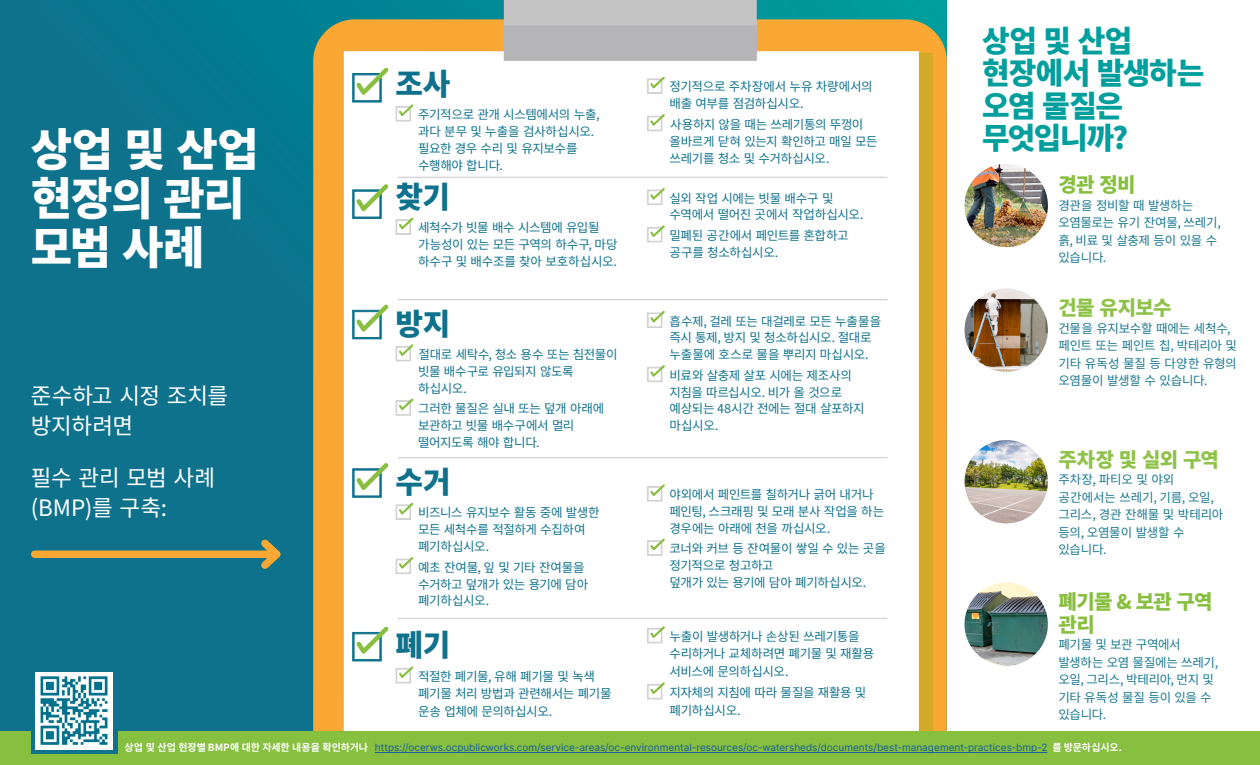
<style>
.page{position:relative;width:1260px;height:765px;background:#fff}
.page>*{position:absolute;margin:0;border:0;box-sizing:border-box;transform-origin:0 0}
.t1{font:800 45px/48.8px "Source Han Sans KR";letter-spacing:-.025em;color:#fff}
.Body_Copy{font:800 30px/32.5px "Source Han Sans KR";letter-spacing:-.035em;color:#009f9d}
.clipboard_name{font:800 30px "Source Han Sans KR";letter-spacing:-.01em;color:#0f728d}
.Body_Copy-2{font:22.5px/30px "Source Han Sans KR";letter-spacing:-.01em;color:#fff}
.Body_Copy-3{font:800 20px/22.5px "Source Han Sans KR";letter-spacing:-.03em;color:#89bf40}
.Body_Copy-4{font:800 20px "Source Han Sans KR";letter-spacing:-.03em;color:#8fc249}
.lato_checklist{font:12.5px/16.9px "Source Han Sans KR";letter-spacing:-.03em;color:#0f728d}
.roboto_clipboard_list{font:12.5px/16.9px "Source Han Sans KR";letter-spacing:-.03em;color:#0f728d}
.Body_Copy-5{font:12.5px/17.5px "Source Han Sans KR";letter-spacing:-.02em;color:#1a7891}
.t2{font:10px "Inter";color:#175d9e}
.s1{font-family:"Source Han Sans KR";font-weight:700;color:#fff}
</style>
<div class="page">
<div style="left:0;top:0;width:947px;height:765px;background:linear-gradient(to bottom,#09778f,#11708c)"></div>
<img style="left:963px;top:287px;width:86px;height:86px;border-radius:43px">
<div style="left:962px;top:285px;width:89px;height:90px;border:3px solid #fff;border-radius:50%"></div>
<img style="left:966px;top:165px;width:81px;height:81px">
<div style="left:962px;top:161px;width:89px;height:89px;border:3px solid #fff;border-radius:50%"></div>
<img style="left:963px;top:581px;width:86px;height:86px;border-radius:43px">
<div style="left:962px;top:580px;width:89px;height:89px;border:3px solid #fff;border-radius:50%"></div>
<img style="left:963px;top:439px;width:86px;height:86px;border-radius:43px">
<div style="left:962px;top:437px;width:89px;height:89px;border:3px solid #fff;border-radius:50%"></div>
<svg style="left:313px;top:19px;width:634px;height:713px;background:#f0a739"></svg>
<div style="left:358px;top:53px;width:575px;height:712px;background:#d4a829"></div>
<div style="left:344px;top:51px;width:575px;height:714px;background:#fff"></div>
<div style="left:504px;top:0;width:253px;height:61px;background:#c4c4c4"></div>
<div style="left:504px;top:25px;width:253px;height:36px;background:#b5b5b8"></div>
<svg style="left:647px;top:76px;width:18px;height:18px"></svg>
<svg style="left:647px;top:114px;width:18px;height:18px"></svg>
<svg style="left:395px;top:557px;width:19px;height:17px"></svg>
<svg style="left:647px;top:626px;width:18px;height:18px"></svg>
<svg style="left:647px;top:682px;width:18px;height:18px"></svg>
<svg style="left:647px;top:188px;width:18px;height:17px"></svg>
<svg style="left:647px;top:225px;width:18px;height:18px"></svg>
<svg style="left:395px;top:398px;width:19px;height:18px"></svg>
<svg style="left:647px;top:310px;width:18px;height:18px"></svg>
<svg style="left:647px;top:365px;width:18px;height:18px"></svg>
<svg style="left:647px;top:484px;width:18px;height:18px"></svg>
<svg style="left:647px;top:538px;width:18px;height:18px"></svg>
<div style="left:35px;top:551px;width:242px;height:7px;background:#faa833"></div>
<svg style="left:254px;top:533px;width:34px;height:43px"></svg>
<hr style="left:398px;top:177px;width:489px;height:1px;background:#d1d2d4">
<hr style="left:398px;top:299px;width:489px;height:1px;background:#d1d2d4">
<hr style="left:398px;top:457px;width:489px;height:1px;background:#d1d2d4">
<hr style="left:398px;top:618px;width:489px;height:1px;background:#d1d2d4">
<div style="left:0;top:732px;width:1260px;height:33px;background:#87bf3f"></div>
<hr style="left:375px;top:752px;width:672px;height:1px;background:#175d9e">
<svg style="left:352px;top:67px;width:62px;height:55px"></svg>
<svg style="left:352px;top:463px;width:62px;height:57px"></svg>
<svg style="left:352px;top:626px;width:62px;height:58px"></svg>
<svg style="left:352px;top:184px;width:62px;height:51px"></svg>
<svg style="left:352px;top:304px;width:62px;height:58px"></svg>
<div style="left:31px;top:667px;width:87px;height:87px;background:#0f728d"></div>
<div style="left:35px;top:672px;width:78px;height:78px;background:#fff"></div>
<img style="left:41px;top:677px;width:67px;height:67px">
<p class="t1" style="left:31px;top:126px;width:229px">상업 및 산업 현장의 관리 모범 사례</p>
<p class="Body_Copy-2" style="left:31px;top:381px;width:199px">준수하고 시정 조치를 방지하려면</p>
<p class="Body_Copy-2" style="left:31px;top:464px;width:186px">필수 관리 모범 사례 (BMP)를 구축:</p>
<p class="clipboard_name" style="left:396px;top:67px;width:56px">조사</p>
<p class="roboto_clipboard_list" style="left:418px;top:106px;width:183px">주기적으로 관개 시스템에서의 누출, 과다 분무 및 누출을 검사하십시오. 필요한 경우 수리 및 유지보수를 수행해야 합니다.</p>
<p class="clipboard_name" style="left:396px;top:180px;width:56px">찾기</p>
<p class="lato_checklist" style="left:418px;top:220px;width:201px">세척수가 빗물 배수 시스템에 유입될 가능성이 있는 모든 구역의 하수구, 마당 하수구 및 배수조를 찾아 보호하십시오.</p>
<p class="clipboard_name" style="left:396px;top:307px;width:57px">방지</p>
<p class="lato_checklist" style="left:418px;top:346px;width:201px">절대로 세탁수, 청소 용수 또는 침전물이 빗물 배수구로 유입되지 않도록 하십시오.</p>
<p class="lato_checklist" style="left:418px;top:400px;width:188px">그러한 물질은 실내 또는 덮개 아래에 보관하고 빗물 배수구에서 멀리 떨어지도록 해야 합니다.</p>
<p class="clipboard_name" style="left:396px;top:465px;width:57px">수거</p>
<p class="roboto_clipboard_list" style="left:418px;top:505px;width:183px">비즈니스 유지보수 활동 중에 발생한 모든 세척수를 적절하게 수집하여 폐기하십시오.</p>
<p class="roboto_clipboard_list" style="left:418px;top:559px;width:172px">예초 잔여물, 잎 및 기타 잔여물을 수거하고 덮개가 있는 용기에 담아 폐기하십시오.</p>
<p class="clipboard_name" style="left:396px;top:628px;width:56px">폐기</p>
<p class="lato_checklist" style="left:418px;top:668px;width:195px;line-height:17.5px">적절한 폐기물, 유해 폐기물 및 녹색 폐기물 처리 방법과 관련해서는 폐기물 운송 업체에 문의하십시오.</p>
<p class="roboto_clipboard_list" style="left:669px;top:79px;width:205px">정기적으로 주차장에서 누유 차량에서의 배출 여부를 점검하십시오.</p>
<p class="lato_checklist" style="left:669px;top:116px;width:210px;line-height:17.2px">사용하지 않을 때는 쓰레기통의 뚜껑이 올바르게 닫혀 있는지 확인하고 매일 모든 쓰레기를 청소 및 수거하십시오.</p>
<p class="lato_checklist" style="left:669px;top:190px;width:196px">실외 작업 시에는 빗물 배수구 및 수역에서 떨어진 곳에서 작업하십시오.</p>
<p class="lato_checklist" style="left:669px;top:227px;width:181px">밀폐된 공간에서 페인트를 혼합하고 공구를 청소하십시오.</p>
<p class="lato_checklist" style="left:669px;top:313px;width:213px">흡수제, 걸레 또는 대걸레로 모든 누출물을 즉시 통제, 방지 및 청소하십시오. 절대로 누출물에 호스로 물을 뿌리지 마십시오.</p>
<p class="roboto_clipboard_list" style="left:669px;top:367px;width:197px">비료와 살충제 살포 시에는 제조사의 지침을 따르십시오. 비가 올 것으로 예상되는 48시간 전에는 절대 살포하지 마십시오.</p>
<p class="roboto_clipboard_list" style="left:669px;top:486px;width:216px">야외에서 페인트를 칠하거나 긁어 내거나 페인팅, 스크래핑 및 모래 분사 작업을 하는 경우에는 아래에 천을 까십시오.</p>
<p class="roboto_clipboard_list" style="left:669px;top:541px;width:218px">코너와 커브 등 잔여물이 쌓일 수 있는 곳을 정기적으로 청고하고<br>덮개가 있는 용기에 담아 폐기하십시오.</p>
<p class="lato_checklist" style="left:669px;top:628px;width:206px;line-height:17.5px">누출이 발생하거나 손상된 쓰레기통을 수리하거나 교체하려면 폐기물 및 재활용 서비스에 문의하십시오.</p>
<p class="lato_checklist" style="left:669px;top:684px;width:198px;line-height:17.5px">지자체의 지침에 따라 물질을 재활용 및 폐기하십시오.</p>
<p class="Body_Copy" style="left:982px;top:25px;width:224px">상업 및 산업 현장에서 발생하는 오염 물질은 무엇입니까?</p>
<p class="Body_Copy-3" style="left:1058px;top:174px;width:79px">경관 정비</p>
<p class="Body_Copy-5" style="left:1058px;top:197px;width:164px">경관을 정비할 때 발생하는 오염물로는 유기 잔여물, 쓰레기, 흙, 비료 및 살충제 등이 있을 수 있습니다.</p>
<p class="Body_Copy-4" style="left:1058px;top:297px;width:115px">건물 유지보수</p>
<p class="Body_Copy-5" style="left:1058px;top:320px;width:180px">건물을 유지보수할 때에는 세척수, 페인트 또는 페인트 칩, 박테리아 및 기타 유독성 물질 등 다양한 유형의 오염물이 발생할 수 있습니다.</p>
<p class="Body_Copy-4" style="left:1058px;top:448px;width:162px">주차장 및 실외 구역</p>
<p class="Body_Copy-5" style="left:1058px;top:471px;width:166px">주차장, 파티오 및 야외 공간에서는 쓰레기, 기름, 오일, 그리스, 경관 잔해물 및 박테리아 등의, 오염물이 발생할 수 있습니다.</p>
<p class="Body_Copy-3" style="left:1058px;top:591px;width:156px">폐기물 &amp; 보관 구역 관리</p>
<p class="Body_Copy-5" style="left:1058px;top:636px;width:161px">폐기물 및 보관 구역에서 발생하는 오염 물질에는 쓰레기, 오일, 그리스, 박테리아, 먼지 및 기타 유독성 물질 등이 있을 수 있습니다.</p>
<p class="t2" style="left:125px;top:740px;width:999px"><span class="s1">상업 및 산업 현장별 BMP에 대한 자세한 내용을 확인하거나</span> https://ocerws.ocpublicworks.com/service-areas/oc-environmental-resources/oc-watersheds/documents/best-management-practices-bmp-2 <span class="s1">를 방문하십시오.</span></p>
</div>
